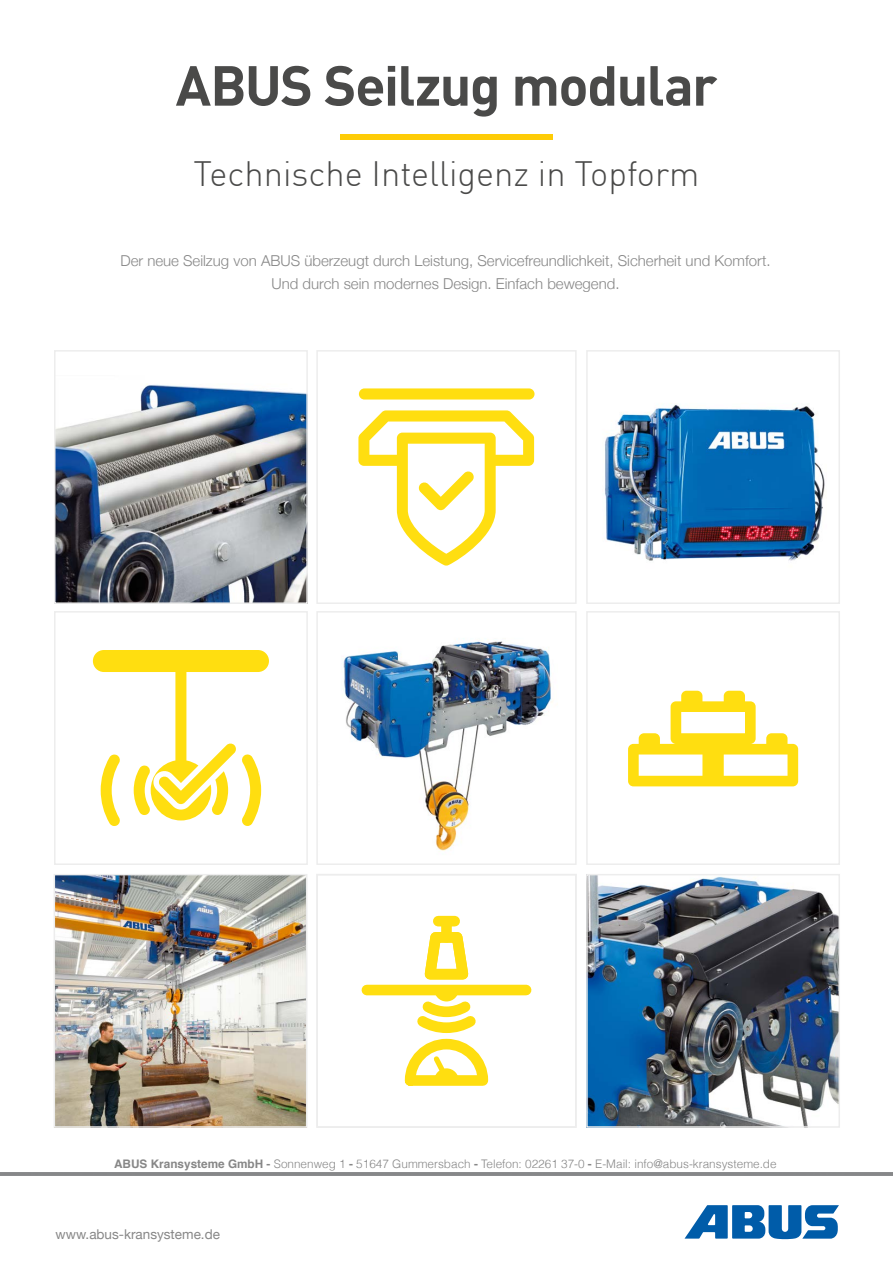
<style>
.page{position:relative;width:893px;height:1263px;background:#fff}
.page>*{position:absolute;margin:0;border:0;box-sizing:border-box;transform-origin:0 0}
.t1{font:700 55.5px "DIN";letter-spacing:-.03em;color:#4a4a49}
.t2{font:300 34.5px "DIN";color:#4a4a49}
.t3{font:300 15px/22.5px "Helvetica Neue";color:#878787;text-align:center}
.t4{font:13.5px "Helvetica Neue";color:#878787}
.t5{font:300 11.7px "Helvetica";color:#878787}
.s1{font-weight:700}
</style>
<div class="page">
<hr style="left:0;top:1172px;width:893px;height:4px;background:#898a8c">
<svg style="left:684px;top:1205px;width:155px;height:34px"></svg>
<img style="left:340px;top:135px;width:213px;height:4px">
<img style="left:57px;top:877px;width:247px;height:248px">
<div style="left:54px;top:874px;width:253px;height:254px;border:2px solid #ededed"></div>
<div style="left:54px;top:611px;width:254px;height:254px;border:2px solid #ededed"></div>
<img style="left:589px;top:877px;width:248px;height:248px">
<div style="left:586px;top:874px;width:254px;height:254px;border:2px solid #ededed"></div>
<div style="left:586px;top:611px;width:254px;height:254px;border:2px solid #ededed"></div>
<img style="left:605px;top:404px;width:220px;height:157px">
<div style="left:586px;top:350px;width:254px;height:254px;border:2px solid #ededed"></div>
<img style="left:343px;top:641px;width:210px;height:210px">
<div style="left:316px;top:611px;width:261px;height:254px;border:2px solid #ededed"></div>
<img style="left:57px;top:384px;width:248px;height:217px">
<div style="left:54px;top:350px;width:254px;height:254px;border:2px solid #ededed"></div>
<div style="left:316px;top:350px;width:261px;height:254px;border:2px solid #ededed"></div>
<div style="left:438px;top:916px;width:17px;height:10px;background:#ffde10"></div>
<div style="left:367px;top:985px;width:159px;height:10px;background:#ffde10"></div>
<svg style="left:399px;top:925px;width:94px;height:161px"></svg>
<div style="left:316px;top:874px;width:261px;height:254px;border:2px solid #ededed"></div>
<svg style="left:93px;top:650px;width:176px;height:176px"></svg>
<div style="left:359px;top:388px;width:175px;height:11px;background:#ffde10;border-radius:6px"></div>
<svg style="left:358px;top:410px;width:176px;height:156px"></svg>
<svg style="left:628px;top:691px;width:170px;height:95px"></svg>
<h1 class="t1" style="left:176px;top:49px;width:543px">ABUS Seilzug modular</h1>
<h2 class="t2" style="left:194px;top:152px;width:507px">Technische Intelligenz in Topform</h2>
<p class="t3" style="left:120px;top:249px;width:652px">Der neue Seilzug von ABUS überzeugt durch Leistung, Servicefreundlichkeit, Sicherheit und Komfort.<br>Und durch sein modernes Design. Einfach bewegend.</p>
<p class="t5" style="left:114px;top:1154px;width:664px"><span class="s1">ABUS Kransysteme GmbH -</span> Sonnenweg 1 <span class="s1">-</span> 51647 Gummersbach <span class="s1">-</span> Telefon: 02261 37-0 <span class="s1">-</span> E-Mail: info@abus-kransysteme.de</p>
<p class="t4" style="left:56px;top:1223px;width:166px">www.abus-kransysteme.de</p>
</div>
